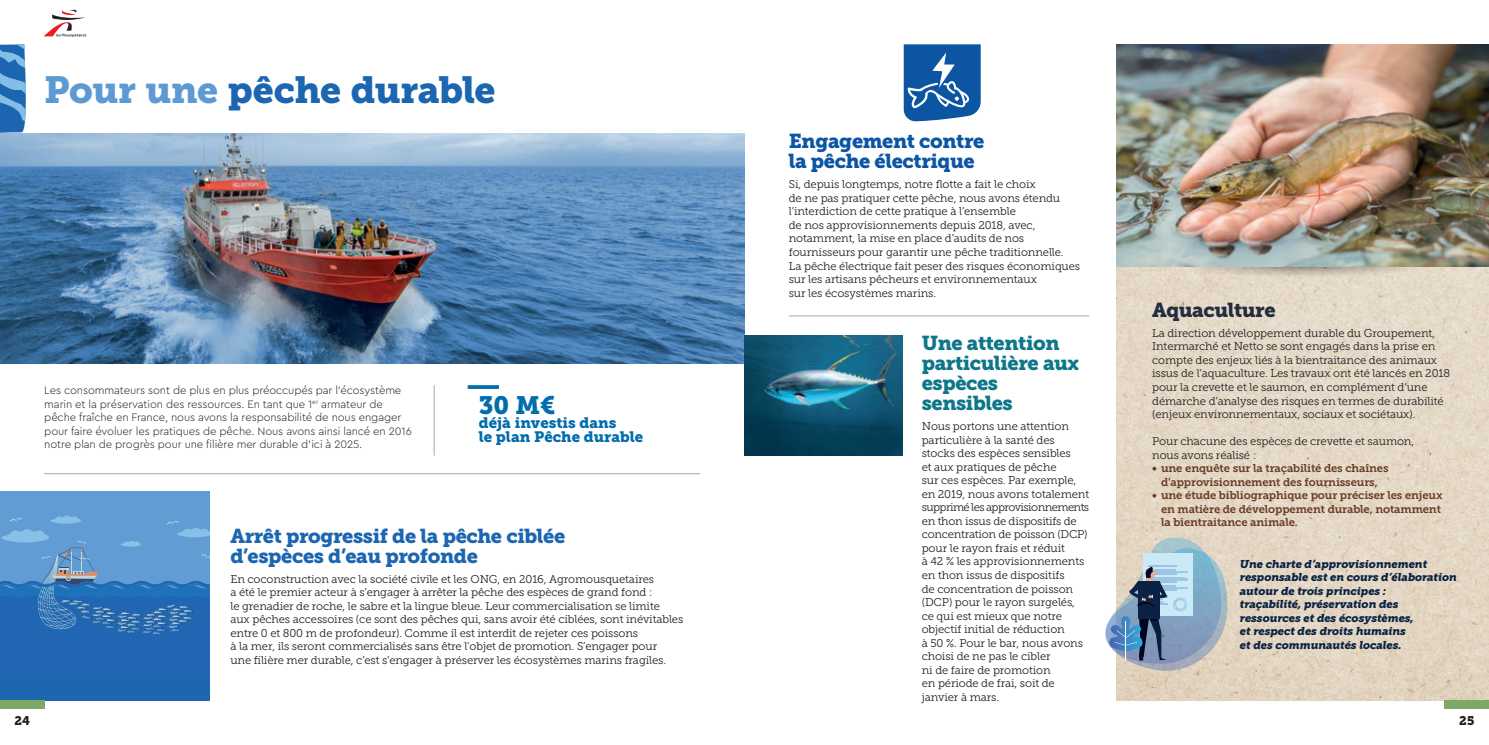
<style>
.page{position:relative;width:1489px;height:745px;background:#fff}
.page>*{position:absolute;margin:0;border:0;box-sizing:border-box;transform-origin:0 0}
.t1{font:37.5px "Museo Slab 900";letter-spacing:-.015em;color:#1c66b1}
.t2{font:25px "Museo Slab 900";color:#006dad}
.t3{font:20px/20px "Museo Slab 900";letter-spacing:-.02em;color:#1c66b1}
.t4{font:20px/20px "Museo Slab 900";letter-spacing:-.02em;color:#0e7689}
.t5{font:20px/20px "Museo Slab 900";letter-spacing:-.02em;color:#0c55a4}
.t6{font:20px "Museo Slab 900";letter-spacing:-.02em;color:#222d40}
.t7{font:15px/13.8px "Museo Slab 900";color:#006dad}
.t8{font:12.5px "Museo Slab 900";color:#231f20}
.t9{font:11.25px/13.5px "Museo Slab 300";letter-spacing:-.01em;color:#231f20}
.t10{font:300 11.25px/13.5px "Cera Pro";letter-spacing:-.01em;color:#231f20}
.t11{font:italic 11.25px/13.5px "Museo Slab 900";letter-spacing:-.01em;color:#092242}
.t12{font:11.25px/13.5px "Museo Slab 700";letter-spacing:-.01em;color:#683b24;text-align:center}
.s1{color:#5d9ad3}
</style>
<div class="page">
<svg style="left:44px;top:10px;width:42px;height:27px"></svg>
<svg style="left:0;top:44px;width:26px;height:89px;background:#4386c4"></svg>
<img style="left:1116px;top:266px;width:372px;height:434px">
<img style="left:1152px;top:266px;width:300px;height:17px">
<img style="left:1116px;top:44px;width:372px;height:222px">
<svg style="left:903px;top:44px;width:77px;height:77px;background:#3370b1"></svg>
<img style="left:0;top:133px;width:744px;height:231px">
<hr style="left:467px;top:385px;width:32px;height:3px;background:#006dad">
<hr style="left:45px;top:473px;width:654px;height:1px;background:#a8a9ad">
<hr style="left:789px;top:315px;width:299px;height:1px;background:#a8a9ad">
<div style="left:0;top:490px;width:209px;height:210px;background:#1d66b0"></div>
<div style="left:0;top:490px;width:209px;height:164px;background:#619cd4"></div>
<svg style="left:0;top:515px;width:209px;height:139px"></svg>
<hr style="left:434px;top:385px;width:1px;height:70px;background:#a8a9ad">
<svg style="left:1105px;top:537px;width:122px;height:133px;background:#a0b2c1"></svg>
<img style="left:744px;top:335px;width:158px;height:120px">
<div style="left:0;top:700px;width:44px;height:8px;background:#7ea866"></div>
<div style="left:1444px;top:700px;width:44px;height:8px;background:#7ea866"></div>
<p class="t1" style="left:44px;top:68px;width:453px"><span class="s1">Pour une</span> pêche durable</p>
<p class="t10" style="left:44px;top:383px;width:358px">Les consommateurs sont de plus en plus préoccupés par l’écosystème</p>
<p class="t10" style="left:44px;top:396px;width:369px">marin et la préservation des ressources. En tant que 1<sup>er</sup> armateur de pêche fraîche en France, nous avons la responsabilité de nous engager pour faire évoluer les pratiques de pêche. Nous avons ainsi lancé en 2016 notre plan de progrès pour une filière mer durable d’ici à 2025.</p>
<p class="t2" style="left:479px;top:390px;width:78px">30 M€</p>
<p class="t7" style="left:479px;top:415px;width:166px">déjà investis dans<br>le plan Pêche durable</p>
<p class="t3" style="left:230px;top:525px;width:336px">Arrêt progressif de la pêche ciblée d’espèces d’eau profonde</p>
<p class="t9" style="left:230px;top:572px;width:454px">En coconstruction avec la société civile et les ONG, en 2016, Agromousquetaires<br>a été le premier acteur à s’engager à arrêter la pêche des espèces de grand fond :<br>le grenadier de roche, le sabre et la lingue bleue. Leur commercialisation se limite<br>aux pêches accessoires (ce sont des pêches qui, sans avoir été ciblées, sont inévitables entre 0 et 800 m de profondeur). Comme il est interdit de rejeter ces poissons<br>à la mer, ils seront commercialisés sans être l’objet de promotion. S’engager pour<br>une filière mer durable, c’est s’engager à préserver les écosystèmes marins fragiles.</p>
<p class="t5" style="left:788px;top:131px;width:197px">Engagement contre la pêche électrique</p>
<p class="t9" style="left:788px;top:178px;width:248px">Si, depuis longtemps, notre flotte a fait le choix</p>
<p class="t9" style="left:788px;top:191px;width:293px">de ne pas pratiquer cette pêche, nous avons étendu l’interdiction de cette pratique à l’ensemble<br>de nos approvisionnements depuis 2018, avec, notamment, la mise en place d’audits de nos fournisseurs pour garantir une pêche traditionnelle.<br>La pêche électrique fait peser des risques économiques sur les artisans pêcheurs et environnementaux<br>sur les écosystèmes marins.</p>
<p class="t4" style="left:921px;top:333px;width:159px">Une attention particulière aux espèces sensibles</p>
<p class="t9" style="left:921px;top:419px;width:169px">Nous portons une attention particulière à la santé des stocks des espèces sensibles<br>et aux pratiques de pêche<br>sur ces espèces. Par exemple, en 2019, nous avons totalement supprimé les approvisionnements en thon issus de dispositifs de concentration de poisson (DCP) pour le rayon frais et réduit<br>à 42 % les approvisionnements en thon issus de dispositifs<br>de concentration de poisson (DCP) pour le rayon surgelés, ce qui est mieux que notre objectif initial de réduction<br>à 50 %. Pour le bar, nous avons choisi de ne pas le cibler<br>ni de faire de promotion<br>en période de frai, soit de janvier à mars.</p>
<p class="t6" style="left:1152px;top:298px;width:125px">Aquaculture</p>
<p class="t9" style="left:1152px;top:326px;width:299px">La direction développement durable du Groupement, Intermarché et Netto se sont engagés dans la prise en compte des enjeux liés à la bientraitance des animaux issus de l’aquaculture. Les travaux ont été lancés en 2018 pour la crevette et le saumon, en complément d’une démarche d’analyse des risques en termes de durabilité (enjeux environnementaux, sociaux et sociétaux).</p>
<p class="t9" style="left:1152px;top:434px;width:263px">Pour chacune des espèces de crevette et saumon, nous avons réalisé :</p>
<p class="t12" style="left:1152px;top:461px;width:238px">• une enquête sur la traçabilité des chaînes d’approvisionnement des fournisseurs,</p>
<p class="t12" style="left:1160px;top:488px;width:283px;text-align:left;text-indent:-9px">• une étude bibliographique pour préciser les enjeux en matière de développement durable, notamment la bientraitance animale.</p>
<p class="t11" style="left:1239px;top:557px;width:219px">Une charte d’approvisionnement responsable est en cours d’élaboration autour de trois principes :<br>traçabilité, préservation des ressources et des écosystèmes,<br>et respect des droits humains<br>et des communautés locales.</p>
<p class="t8" style="left:14px;top:713px;width:17px">24</p>
<p class="t8" style="left:1458px;top:713px;width:17px">25</p>
</div>
